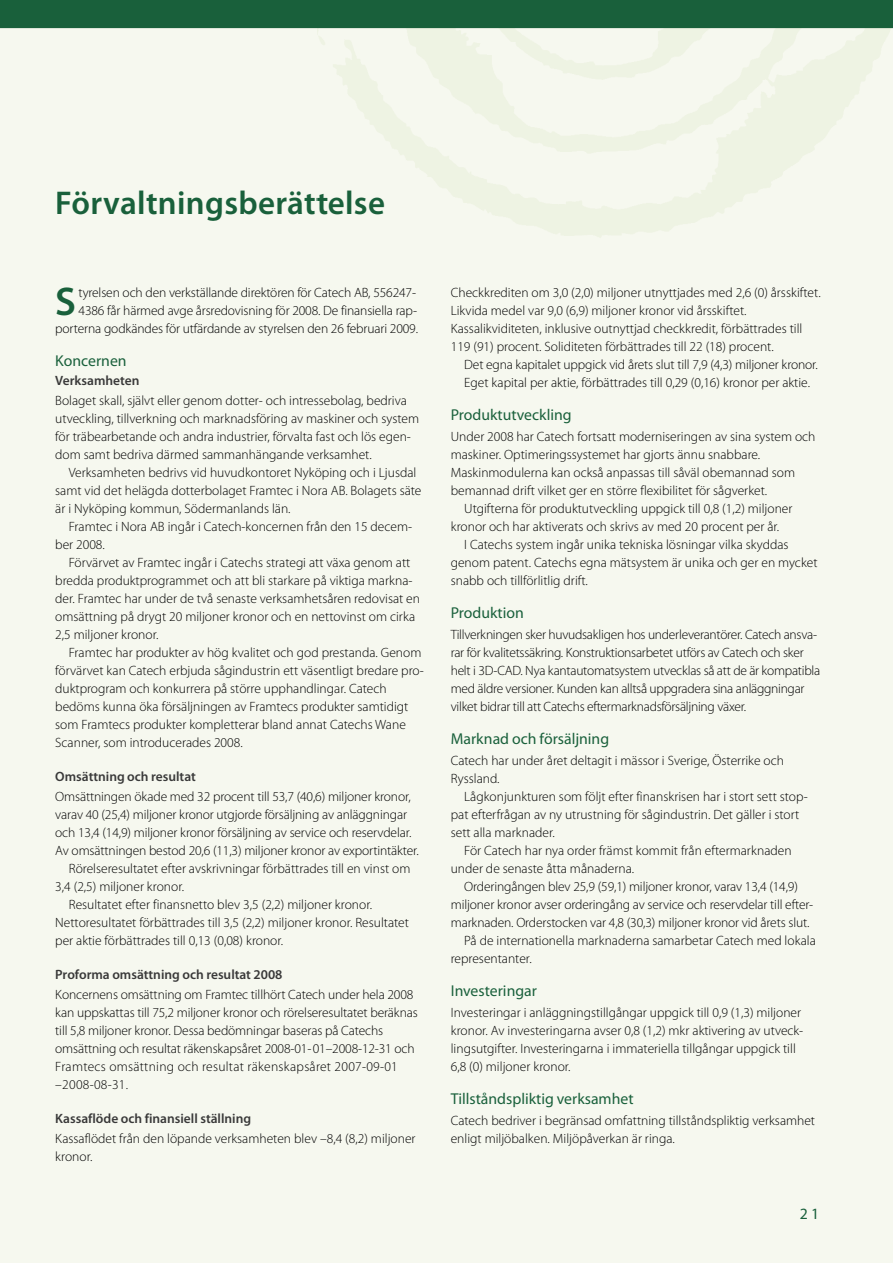
<style>
.page{position:relative;width:893px;height:1263px;background:#f6f8ef}
.page>*{position:absolute;margin:0;border:0;box-sizing:border-box;transform-origin:0 0}
.t1{font:600 40.2px "Myriad Pro";color:#19603b}
.t2{font:600 33px "Myriad Pro";letter-spacing:.01em;color:#19603b}
.t3{font:15.75px "Myriad Pro";color:#19603b}
.t4{font:300 13.5px/18px "Myriad Pro";color:#000}
.t5{font:300 13.5px/18px "Myriad Pro";letter-spacing:-.02em;color:#000}
.t6{font:600 13.5px "Myriad Pro";color:#393939}
</style>
<div class="page">
<div style="left:0;top:0;width:893px;height:28px;background:#19603b"></div>
<h2 class="t2" style="left:55px;top:182px;width:331px">Förvaltningsberättelse</h2>
<p class="t4" style="left:55px;top:284px;width:364px;text-align:right">tyrelsen och den verkställande direktören för Catech AB, 556247-<br>4386 får härmed avge årsredovisning för 2008. De finansiella rap&shy;porterna godkändes för utfärdande av styrelsen den 26 februari 2009.</p>
<p class="t3" style="left:55px;top:351px;width:73px">Koncernen</p>
<p class="t6" style="left:55px;top:372px;width:86px">Verksamheten</p>
<p class="t4" style="left:55px;top:392px;width:365px">Bolaget skall, självt eller genom dotter- och intressebolag, bedriva utveckling, tillverkning och marknadsföring av maskiner och system för träbearbetande och andra industrier, förvalta fast och lös egen&shy;dom samt bedriva därmed sammanhängande verksamhet.</p>
<p class="t4" style="left:55px;top:464px;width:368px;text-indent:14px">Verksamheten bedrivs vid huvudkontoret Nyköping och i Ljusdal samt vid det helägda dotterbolaget Framtec i Nora AB. Bolagets säte är i Nyköping kommun, Södermanlands län.</p>
<p class="t4" style="left:55px;top:518px;width:358px;text-indent:14px">Framtec i Nora AB ingår i Catech-koncernen från den 15 decem&shy;ber 2008.</p>
<p class="t4" style="left:55px;top:554px;width:366px;text-indent:14px">Förvärvet av Framtec ingår i Catechs strategi att växa genom att bredda produktprogrammet och att bli starkare på viktiga markna&shy;der. Framtec har under de två senaste verksamhetsåren redovisat en omsättning på drygt 20 miljoner kronor och en nettovinst om cirka 2,5 miljoner kronor.</p>
<p class="t4" style="left:55px;top:644px;width:370px;text-indent:14px">Framtec har produkter av hög kvalitet och god prestanda. Genom förvärvet kan Catech erbjuda sågindustrin ett väsentligt bredare pro&shy;duktprogram och konkurrera på större upphandlingar. Catech bedöms kunna öka försäljningen av Framtecs produkter samtidigt som Framtecs produkter kompletterar bland annat Catechs Wane Scanner, som introducerades 2008.</p>
<p class="t6" style="left:55px;top:768px;width:142px">Omsättning och resultat</p>
<p class="t4" style="left:55px;top:788px;width:357px">Omsättningen ökade med 32 procent till 53,7 (40,6) miljoner kronor,</p>
<p class="t4" style="left:55px;top:806px;width:353px">varav 40 (25,4) miljoner kronor utgjorde försäljning av anläggningar</p>
<p class="t4" style="left:55px;top:824px;width:358px">och 13,4 (14,9) miljoner kronor försäljning av service och reservdelar.</p>
<p class="t4" style="left:55px;top:842px;width:365px">Av omsättningen bestod 20,6 (11,3) miljoner kronor av exportintäkter.</p>
<p class="t4" style="left:69px;top:860px;width:343px">Rörelseresultatet efter avskrivningar förbättrades till en vinst om</p>
<p class="t4" style="left:55px;top:878px;width:130px">3,4 (2,5) miljoner kronor.</p>
<p class="t4" style="left:69px;top:896px;width:305px">Resultatet efter finansnetto blev 3,5 (2,2) miljoner kronor.</p>
<p class="t4" style="left:55px;top:914px;width:355px">Nettoresultatet förbättrades till 3,5 (2,2) miljoner kronor. Resultatet</p>
<p class="t4" style="left:55px;top:932px;width:229px">per aktie förbättrades till 0,13 (0,08) kronor.</p>
<p class="t6" style="left:55px;top:966px;width:229px">Proforma omsättning och resultat 2008</p>
<p class="t4" style="left:55px;top:986px;width:364px">Koncernens omsättning om Framtec tillhört Catech under hela 2008 kan uppskattas till 75,2 miljoner kronor och rörelseresultatet beräknas till 5,8 miljoner kronor. Dessa bedömningar baseras på Catechs omsättning och resultat räkenskapsåret 2008-01-01–2008-12-31 och Framtecs omsättning och resultat räkenskapsåret 2007-09-01 –2008-08-31.</p>
<p class="t6" style="left:55px;top:1109px;width:197px">Kassaflöde och finansiell ställning</p>
<p class="t4" style="left:55px;top:1130px;width:362px">Kassaflödet från den löpande verksamheten blev –8,4 (8,2) miljoner kronor.</p>
<h1 class="t1" style="left:55px;top:276px;width:19px">S</h1>
<p class="t4" style="left:451px;top:284px;width:371px">Checkkrediten om 3,0 (2,0) miljoner utnyttjades med 2,6 (0) årsskiftet.<br>Likvida medel var 9,0 (6,9) miljoner kronor vid årsskiftet.<br>Kassalikviditeten, inklusive outnyttjad checkkredit, förbättrades till 119 (91) procent. Soliditeten förbättrades till 22 (18) procent.</p>
<p class="t4" style="left:464px;top:356px;width:355px">Det egna kapitalet uppgick vid årets slut till 7,9 (4,3) miljoner kronor.<br>Eget kapital per aktie, förbättrades till 0,29 (0,16) kronor per aktie.</p>
<p class="t3" style="left:451px;top:405px;width:122px">Produktutveckling</p>
<p class="t4" style="left:451px;top:428px;width:366px">Under 2008 har Catech fortsatt moderniseringen av sina system och</p>
<p class="t4" style="left:451px;top:446px;width:311px">maskiner. Optimeringssystemet har gjorts ännu snabbare.</p>
<p class="t4" style="left:451px;top:464px;width:346px">Maskinmodulerna kan också anpassas till såväl obemannad som</p>
<p class="t4" style="left:451px;top:482px;width:318px">bemannad drift vilket ger en större flexibilitet för sågverket.</p>
<p class="t4" style="left:464px;top:500px;width:330px">Utgifterna för produktutveckling uppgick till 0,8 (1,2) miljoner</p>
<p class="t4" style="left:451px;top:518px;width:330px">kronor och har aktiverats och skrivs av med 20 procent per år.</p>
<p class="t4" style="left:464px;top:536px;width:326px">I Catechs system ingår unika tekniska lösningar vilka skyddas</p>
<p class="t4" style="left:451px;top:554px;width:368px">genom patent. Catechs egna mätsystem är unika och ger en mycket</p>
<p class="t4" style="left:451px;top:572px;width:139px">snabb och tillförlitlig drift.</p>
<p class="t3" style="left:451px;top:603px;width:75px">Produktion</p>
<p class="t5" style="left:451px;top:626px;width:371px">Tillverkningen sker huvudsakligen hos underleverantörer. Catech ansva&shy;rar för kvalitetssäkring. Konstruktionsarbetet utförs av Catech och sker helt i 3D-CAD. Nya kantautomatsystem utvecklas så att de är kompatibla med äldre versioner. Kunden kan alltså uppgradera sina anläggningar vilket bidrar till att Catechs eftermarknadsförsäljning växer.</p>
<p class="t3" style="left:451px;top:729px;width:160px">Marknad och försäljning</p>
<p class="t4" style="left:451px;top:752px;width:335px">Catech har under året deltagit i mässor i Sverige, Österrike och<br>Ryssland.</p>
<p class="t4" style="left:451px;top:788px;width:358px;text-indent:14px">Lågkonjunkturen som följt efter finanskrisen har i stort sett stop&shy;pat efterfrågan av ny utrustning för sågindustrin. Det gäller i stort sett alla marknader.</p>
<p class="t4" style="left:451px;top:842px;width:342px;text-indent:14px">För Catech har nya order främst kommit från eftermarknaden under de senaste åtta månaderna.</p>
<p class="t4" style="left:464px;top:878px;width:335px">Orderingången blev 25,9 (59,1) miljoner kronor, varav 13,4 (14,9)</p>
<p class="t4" style="left:451px;top:896px;width:364px">miljoner kronor avser orderingång av service och reservdelar till efter-</p>
<p class="t4" style="left:451px;top:914px;width:360px">marknaden. Orderstocken var 4,8 (30,3) miljoner kronor vid årets slut.</p>
<p class="t4" style="left:464px;top:932px;width:353px">På de internationella marknaderna samarbetar Catech med lokala</p>
<p class="t4" style="left:451px;top:950px;width:82px">representanter.</p>
<p class="t3" style="left:451px;top:981px;width:88px">Investeringar</p>
<p class="t4" style="left:451px;top:1004px;width:354px">Investeringar i anläggningstillgångar uppgick till 0,9 (1,3) miljoner kronor. Av investeringarna avser 0,8 (1,2) mkr aktivering av utveck&shy;lingsutgifter. Investeringarna i immateriella tillgångar uppgick till 6,8 (0) miljoner kronor.</p>
<p class="t3" style="left:451px;top:1089px;width:184px">Tillståndspliktig verksamhet</p>
<p class="t4" style="left:451px;top:1112px;width:366px">Catech bedriver i begränsad omfattning tillståndspliktig verksamhet enligt miljöbalken. Miljöpåverkan är ringa.</p>
<p class="t3" style="left:800px;top:1204px;width:21px">21</p>
</div>
